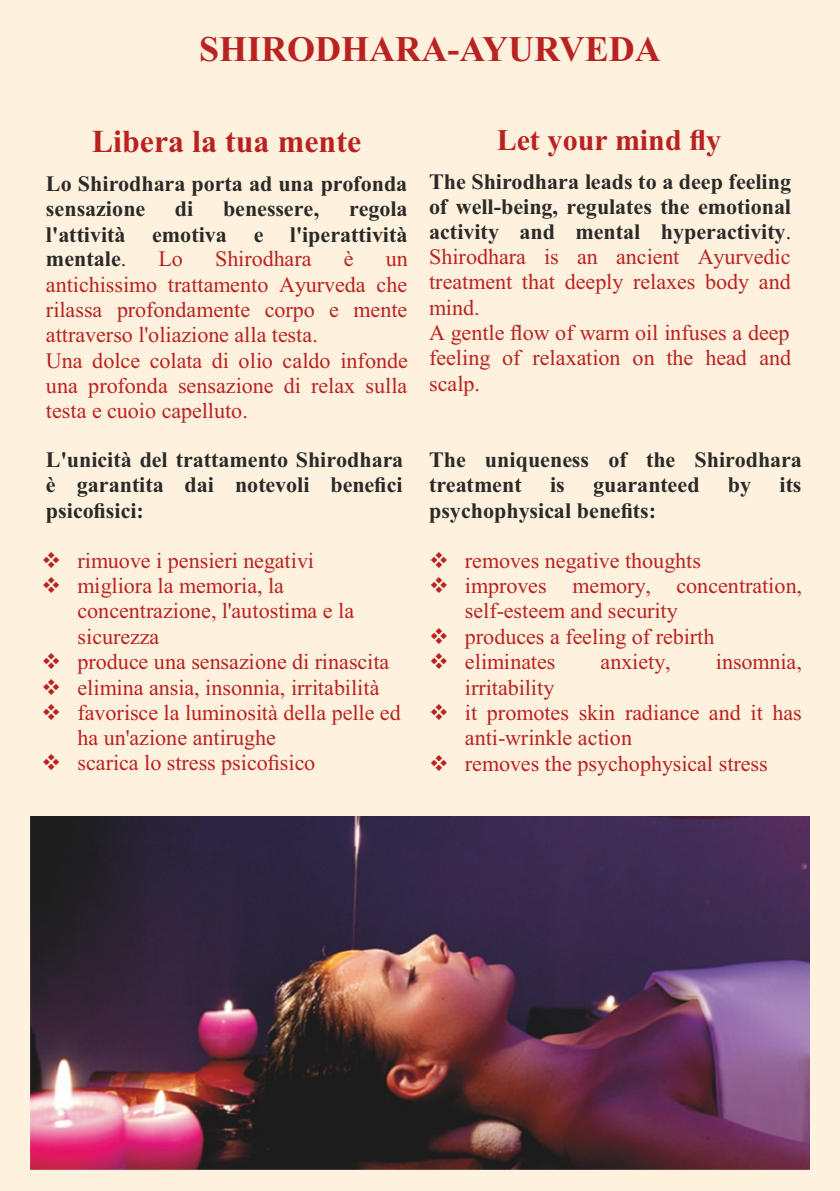
<style>
.page{position:relative;width:840px;height:1191px;background:#fff}
.page>*{position:absolute;margin:0;border:0;box-sizing:border-box;transform-origin:0 0}
.t1{font:700 36px "Times New Roman";color:#ba2221}
.t2{font:700 32px "Times New Roman";color:#ba2221}
.t3{font:700 30px "Times New Roman";color:#ba2221}
.t4{font:22px/25.2px "Times New Roman";color:#ba2221}
.t5{font:700 22px/25.2px "Times New Roman";color:#2b2a29}
.s1{font-weight:400}
.s2{font-weight:700;color:#2b2a29}
.s3{color:#2b2a29}
</style>
<div class="page">
<div style="left:0;top:0;width:839px;height:1191px;background:#fef1de"></div>
<img style="left:30px;top:817px;width:779px;height:352px">
<h1 class="t1" style="left:199px;top:37px;width:463px">SHIRODHARA-AYURVEDA</h1>
<h2 class="t2" style="left:92px;top:130px;width:271px">Libera la tua mente</h2>
<p class="t5" style="left:46px;top:173px;width:362px">Lo Shirodhara porta ad una profonda sensazione</p>
<p class="t5" style="left:175px;top:198px;width:20px">di</p>
<p class="t5" style="left:223px;top:198px;width:98px">benessere,</p>
<p class="t5" style="left:46px;top:199px;width:363px;text-align:justify;text-indent:303px">regola l'attività emotiva e l'iperattività mentale<span class="s1">.</span></p>
<p class="t4" style="left:158px;top:248px;width:26px">Lo</p>
<p class="t4" style="left:215px;top:248px;width:98px">Shirodhara</p>
<p class="t4" style="left:343px;top:248px;width:11px">è</p>
<p class="t4" style="left:46px;top:248px;width:363px;text-indent:339px">un antichissimo trattamento Ayurveda che rilassa profondamente corpo e mente attraverso l'oliazione alla testa.<br>Una dolce colata di olio caldo infonde una profonda sensazione di relax sulla testa e cuoio capelluto.</p>
<p class="t5" style="left:46px;top:449px;width:359px;text-align:justify">L'unicità del trattamento Shirodhara è garantita dai notevoli benefici psicofisici:</p>
<p class="t4" style="left:41px;top:550px;width:274px">❖ rimuove i pensieri negativi</p>
<p class="t4" style="left:77px;top:575px;width:278px;text-indent:-36px">❖ migliora la memoria, la concentrazione, l'autostima e la sicurezza</p>
<p class="t4" style="left:41px;top:651px;width:349px">❖ produce una sensazione di rinascita</p>
<p class="t4" style="left:41px;top:676px;width:339px">❖ elimina ansia, insonnia, irritabilità</p>
<p class="t4" style="left:77px;top:702px;width:325px;text-indent:-36px">❖ favorisce la luminosità della pelle ed ha un'azione antirughe</p>
<p class="t4" style="left:41px;top:752px;width:275px">❖ scarica lo stress psicofisico</p>
<h3 class="t3" style="left:496px;top:130px;width:225px">Let your mind fly</h3>
<p class="t4" style="left:429px;top:171px;width:363px"><span class="s2">The Shirodhara leads to a deep feeling of well-being, regulates the emotional activity and mental hyperactivity</span><span class="s3">.<br></span>Shirodhara is an ancient Ayurvedic treatment that deeply relaxes body and mind.<br>A gentle flow of warm oil infuses a deep feeling of relaxation on the head and scalp.</p>
<p class="t5" style="left:429px;top:449px;width:374px">The uniqueness of the Shirodhara treatment</p>
<p class="t5" style="left:549px;top:474px;width:16px">is</p>
<p class="t5" style="left:592px;top:474px;width:108px">guaranteed</p>
<p class="t5" style="left:727px;top:474px;width:25px">by</p>
<p class="t5" style="left:779px;top:474px;width:23px">its</p>
<p class="t5" style="left:429px;top:500px;width:228px">psychophysical benefits:</p>
<p class="t4" style="left:429px;top:550px;width:273px">❖ removes negative thoughts</p>
<p class="t4" style="left:464px;top:575px;width:338px;text-indent:-36px">❖ improves memory, concentration, self-esteem and security</p>
<p class="t4" style="left:429px;top:626px;width:287px">❖ produces a feeling of rebirth</p>
<p class="t4" style="left:429px;top:651px;width:128px">❖ eliminates</p>
<p class="t4" style="left:600px;top:651px;width:71px">anxiety,</p>
<p class="t4" style="left:715px;top:651px;width:88px">insomnia,</p>
<p class="t4" style="left:464px;top:676px;width:91px">irritability</p>
<p class="t4" style="left:464px;top:702px;width:338px;text-indent:-36px">❖ it promotes skin radiance and it has anti-wrinkle action</p>
<p class="t4" style="left:429px;top:753px;width:340px">❖ removes the psychophysical stress</p>
</div>
